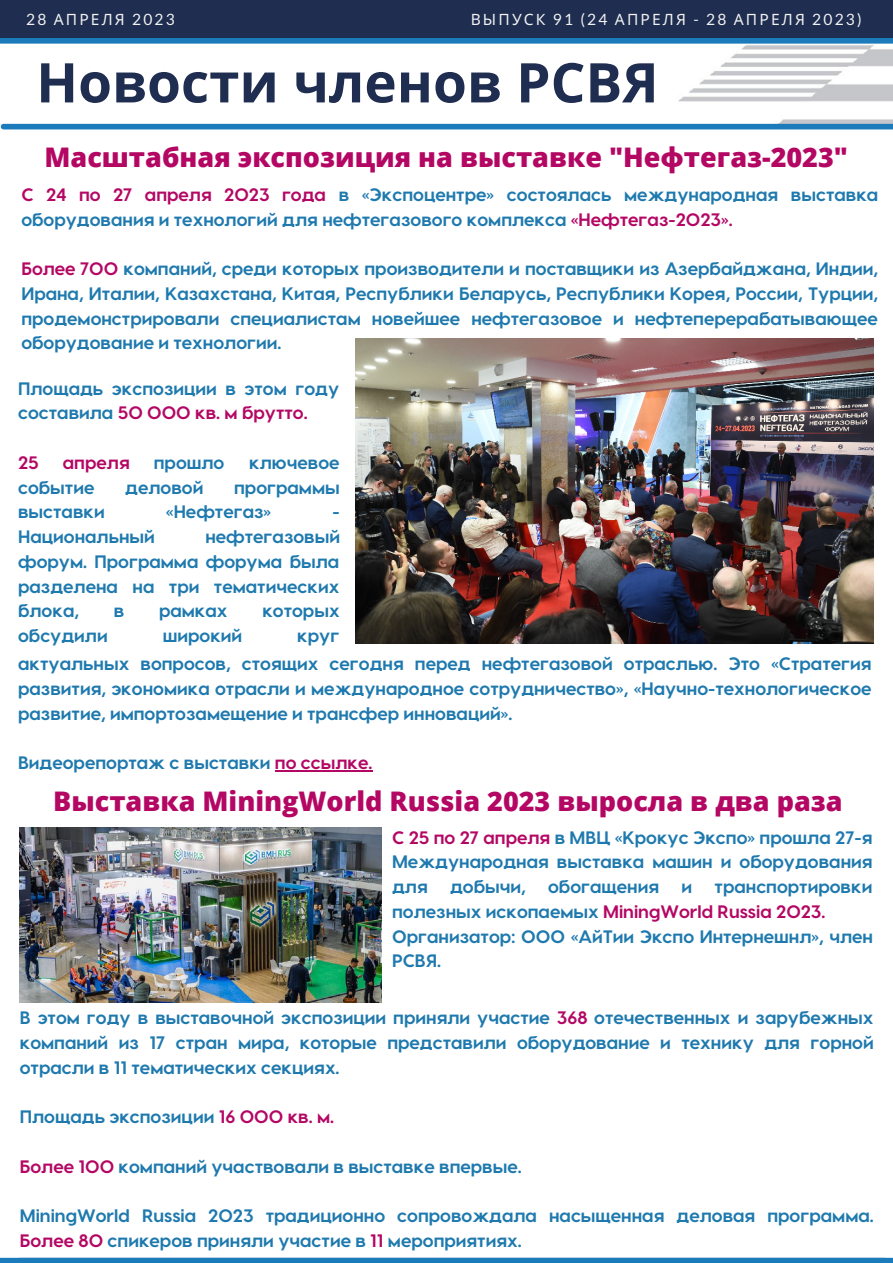
<style>
.page{position:relative;width:893px;height:1264px;background:#fff}
.page>*{position:absolute;margin:0;border:0;box-sizing:border-box;transform-origin:0 0}
.t1{font:700 54.75px "Open Sans";color:#1e2d50}
.t2{font:800 27px "Open Sans";color:#b40764}
.t3{font:700 18px/24.8px "Visby CF";color:#1e79ae}
.t4{font:700 18px "Visby CF";color:#b40764}
.t5{font:15.6px "Noto Sans";letter-spacing:.14em;color:#f2f2f2}
.t6{font:15.6px "Lato";letter-spacing:.14em;color:#f2f2f2}
.s1{font-family:"Noto Sans"}
.s2{font-family:"Lato"}
.s3{color:#b40764}
</style>
<div class="page">
<div style="left:0;top:0;width:892px;height:38px;background:#1e2d50"></div>
<div style="left:0;top:1257px;width:892px;height:5px;background:#1b7bbb"></div>
<img style="left:561px;top:45px;width:331px;height:79px">
<div style="left:0;top:38px;width:892px;height:6px;background:#1b7bbb"></div>
<div style="left:4px;top:124px;width:888px;height:5px;background:#1b7bbb"></div>
<img style="left:355px;top:338px;width:518px;height:305px">
<img style="left:19px;top:827px;width:362px;height:175px">
<hr style="left:275px;top:770px;width:97px;height:1px;background:#b40764">
<p class="t6" style="left:26px;top:10px;width:150px">28 <span class="s1">АПРЕЛЯ</span> 2023</p>
<p class="t5" style="left:470px;top:8px;width:392px">ВЫПУСК <span class="s2">91 (24</span> АПРЕЛЯ <span class="s2">- 28</span> АПРЕЛЯ <span class="s2">2023)</span></p>
<h1 class="t1" style="left:36px;top:44px;width:624px">Новости членов РСВЯ</h1>
<h2 class="t2" style="left:44px;top:138px;width:805px">Масштабная экспозиция на выставке "Нефтегаз-2023"</h2>
<p class="t3" style="left:21px;top:181px;width:858px"><span class="s3">С 24 по 27 апреля 2023 года</span> в «Экспоцентре» состоялась международная выставка оборудования и технологий для нефтегазового комплекса <span class="s3">«Нефтегаз-2023».</span></p>
<p class="t3" style="left:21px;top:255px;width:858px;text-align:justify"><span class="s3">Более 700</span> компаний, среди которых производители и поставщики из Азербайджана, Индии, Ирана, Италии, Казахстана, Китая, Республики Беларусь, Республики Корея, России, Турции, продемонстрировали специалистам новейшее нефтегазовое и нефтеперерабатывающее оборудование и технологии.</p>
<p class="t3" style="left:18px;top:375px;width:322px">Площадь экспозиции в этом году составила <span class="s3">50 000 кв. м брутто.</span></p>
<p class="t4" style="left:18px;top:450px;width:22px">25</p>
<p class="t4" style="left:63px;top:450px;width:68px">апреля</p>
<p class="t3" style="left:154px;top:449px;width:72px">прошло</p>
<p class="t3" style="left:249px;top:449px;width:92px">ключевое</p>
<p class="t3" style="left:18px;top:474px;width:78px">событие</p>
<p class="t3" style="left:125px;top:474px;width:80px">деловой</p>
<p class="t3" style="left:234px;top:474px;width:107px">программы</p>
<p class="t3" style="left:18px;top:498px;width:88px">выставки</p>
<p class="t3" style="left:166px;top:498px;width:107px">«Нефтегаз»</p>
<p class="t3" style="left:332px;top:498px;width:9px">-</p>
<p class="t3" style="left:18px;top:523px;width:138px">Национальный</p>
<p class="t3" style="left:18px;top:523px;width:323px;text-align:justify;text-indent:187px">нефтегазовый форум. Программа форума была разделена на три тематических блока,</p>
<p class="t3" style="left:114px;top:597px;width:12px">в</p>
<p class="t3" style="left:159px;top:597px;width:70px">рамках</p>
<p class="t3" style="left:262px;top:597px;width:79px">которых</p>
<p class="t3" style="left:18px;top:622px;width:91px">обсудили</p>
<p class="t3" style="left:163px;top:622px;width:81px">широкий</p>
<p class="t3" style="left:18px;top:620px;width:854px;line-height:28.3px;text-indent:279px">круг<br><sup>а</sup>а<sup>к</sup>к<sup>т</sup>т<sup>у</sup>у<sup>а</sup>а<sup>л</sup>л<sup>ь</sup>ь<sup>н</sup>н<sup>ы</sup>ы<sup>х</sup>х вопросов, стоящих сегодня перед нефтегазовой отраслью. Это «Стратегия</p>
<p class="t3" style="left:18px;top:675px;width:854px">развития, экономика отрасли и международное сотрудничество», «Научно-технологическое развитие, импортозамещение и трансфер инноваций».</p>
<p class="t3" style="left:18px;top:749px;width:356px">Видеорепортаж с выставки <span class="s3">по ссылке.</span></p>
<h2 class="t2" style="left:53px;top:782px;width:790px">Выставка MiningWorld Russia 2023 выросла в два раза</h2>
<p class="t3" style="left:392px;top:823px;width:482px"><span class="s3">С 25 по 27 апреля</span> в МВЦ «Крокус Экспо» прошла 27-я Международная выставка машин и оборудования для добычи, обогащения и транспортировки полезных ископаемых <span class="s3">MiningWorld Russia 2023.<br></span>Организатор: ООО «АйТии Экспо Интернешнл», член РСВЯ.</p>
<p class="t3" style="left:20px;top:1004px;width:855px;text-align:justify">В этом году в выставочной экспозиции приняли участие <span class="s3">368</span> отечественных и зарубежных компаний из 17 стран мира, которые представили оборудование и технику для горной отрасли в 11 тематических секциях.</p>
<p class="t3" style="left:20px;top:1103px;width:316px">Площадь экспозиции <span class="s3">16 000 кв. м.</span></p>
<p class="t3" style="left:20px;top:1153px;width:503px"><span class="s3">Более 100</span> компаний участвовали в выставке впервые.</p>
<p class="t3" style="left:20px;top:1202px;width:855px">MiningWorld Russia 2023 традиционно сопровождала насыщенная деловая программа.<br><span class="s3">Более 80</span> спикеров приняли участие в <span class="s3">11</span> мероприятиях.</p>
</div>
